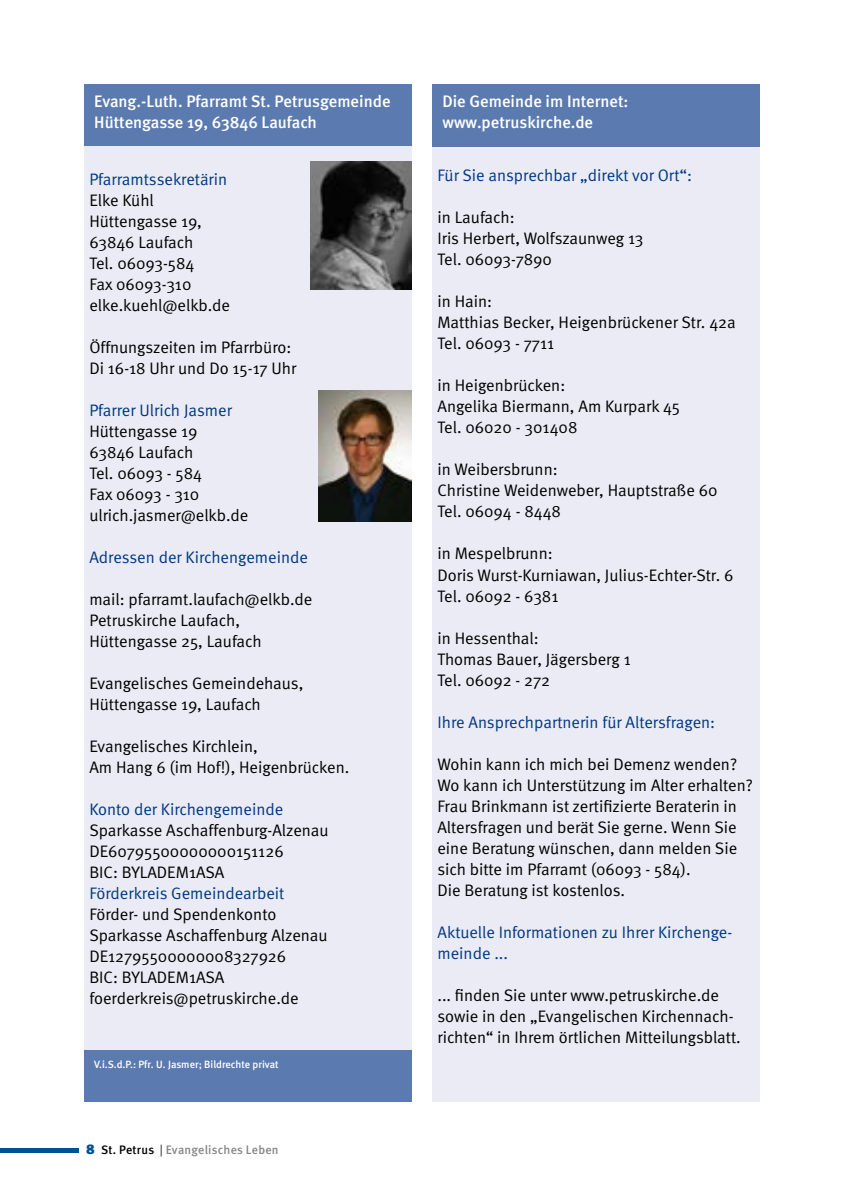
<style>
.page{position:relative;width:844px;height:1191px;background:#fff}
.page>*{position:absolute;margin:0;border:0;box-sizing:border-box;transform-origin:0 0}
.t1{font:16.62px/21px "Meta Normal";color:#000}
.t2{font:16.62px/21px "Meta Normal";color:#003882}
.t3{font:500 16.62px/21px "Meta";color:#fff}
.t4{font:500 12.25px "Meta";letter-spacing:.02em;color:#87888a}
.t5{font:500 10.5px "Meta";color:#fff}
.s1{font-weight:900;font-size:14px;color:#005193}
.s2{color:#000}
.s3{color:#58585a}
</style>
<div class="page">
<div style="left:0;top:1148px;width:78px;height:5px;background:#005193"></div>
<div style="left:84px;top:146px;width:327px;height:955px;background:#eaebf4"></div>
<div style="left:84px;top:84px;width:327px;height:62px;background:#5b7bb0"></div>
<div style="left:432px;top:142px;width:327px;height:959px;background:#eaebf4"></div>
<div style="left:432px;top:84px;width:327px;height:62px;background:#5b7bb0"></div>
<img style="left:311px;top:162px;width:100px;height:127px">
<div style="left:84px;top:1050px;width:327px;height:51px;background:#5b7bb0"></div>
<img style="left:318px;top:390px;width:93px;height:131px">
<p class="t3" style="left:94px;top:91px;width:297px">Evang.-Luth. Pfarramt St. Petrusgemeinde<br>Hüttengasse 19, 63846 Laufach</p>
<p class="t2" style="left:89px;top:169px;width:139px">Pfarramtssekretärin</p>
<p class="t1" style="left:89px;top:190px;width:142px">Elke Kühl<br>Hüttengasse 19,<br>63846 Laufach<br>Tel. 06093-584<br>Fax 06093-310 elke.kuehl@elkb.de</p>
<p class="t1" style="left:89px;top:337px;width:208px">Öffnungszeiten im Pfarrbüro:<br>Di 16-18 Uhr und Do 15-17 Uhr</p>
<p class="t2" style="left:89px;top:400px;width:144px">Pfarrer Ulrich Jasmer</p>
<p class="t1" style="left:89px;top:421px;width:160px">Hüttengasse 19<br>63846 Laufach<br>Tel. 06093 - 584<br>Fax 06093 - 310 ulrich.jasmer@elkb.de</p>
<p class="t2" style="left:89px;top:547px;width:220px">Adressen der Kirchengemeinde</p>
<p class="t1" style="left:89px;top:589px;width:224px">mail: pfarramt.laufach@elkb.de<br>Petruskirche Laufach,<br>Hüttengasse 25, Laufach</p>
<p class="t1" style="left:89px;top:673px;width:215px">Evangelisches Gemeindehaus,<br>Hüttengasse 19, Laufach</p>
<p class="t1" style="left:89px;top:736px;width:261px">Evangelisches Kirchlein,<br>Am Hang 6 (im Hof!), Heigenbrücken.</p>
<p class="t2" style="left:89px;top:799px;width:195px">Konto der Kirchengemeinde</p>
<p class="t1" style="left:89px;top:820px;width:240px">Sparkasse Aschaffenburg-Alzenau<br>DE60795500000000151126<br>BIC: BYLADEM1ASA</p>
<p class="t2" style="left:89px;top:883px;width:196px">Förderkreis Gemeindearbeit</p>
<p class="t1" style="left:89px;top:904px;width:240px">Förder- und Spendenkonto<br>Sparkasse Aschaffenburg Alzenau<br>DE12795500000008327926<br>BIC: BYLADEM1ASA foerderkreis@petruskirche.de</p>
<p class="t5" style="left:94px;top:1058px;width:186px">V.i.S.d.P.: Pfr. U. Jasmer; Bildrechte privat</p>
<p class="t4" style="left:86px;top:1142px;width:194px"><span class="s1">8</span> <span class="s2">St. Petrus</span> <span class="s3">|</span> Evangelisches Leben</p>
<p class="t3" style="left:442px;top:91px;width:187px">Die Gemeinde im Internet: www.petruskirche.de</p>
<p class="t2" style="left:437px;top:165px;width:256px">Für Sie ansprechbar „direkt vor Ort“:</p>
<p class="t1" style="left:437px;top:207px;width:207px">in Laufach:<br>Iris Herbert, Wolfszaunweg 13<br>Tel. 06093-7890</p>
<p class="t1" style="left:437px;top:291px;width:300px">in Hain:<br>Matthias Becker, Heigenbrückener Str. 42a<br>Tel. 06093 - 7711</p>
<p class="t1" style="left:437px;top:375px;width:244px">in Heigenbrücken:<br>Angelika Biermann, Am Kurpark 45<br>Tel. 06020 - 301408</p>
<p class="t1" style="left:437px;top:459px;width:281px">in Weibersbrunn:<br>Christine Weidenweber, Hauptstraße 60<br>Tel. 06094 - 8448</p>
<p class="t1" style="left:437px;top:543px;width:297px">in Mespelbrunn:<br>Doris Wurst-Kurniawan, Julius-Echter-Str. 6<br>Tel. 06092 - 6381</p>
<p class="t1" style="left:437px;top:627px;width:195px">in Hessenthal:<br>Thomas Bauer, Jägersberg 1<br>Tel. 06092 - 272</p>
<p class="t2" style="left:437px;top:711px;width:279px">Ihre Ansprechpartnerin für Altersfragen:</p>
<p class="t1" style="left:437px;top:753px;width:317px">Wohin kann ich mich bei Demenz wenden?<br>Wo kann ich Unterstützung im Alter erhalten?<br>Frau Brinkmann ist zertifizierte Beraterin in Altersfragen und berät Sie gerne. Wenn Sie eine Beratung wünschen, dann melden Sie sich bitte im Pfarramt (06093 - 584).<br>Die Beratung ist kostenlos.</p>
<p class="t2" style="left:437px;top:921px;width:296px">Aktuelle Informationen zu Ihrer Kirchenge&shy;meinde ...</p>
<p class="t1" style="left:437px;top:984px;width:305px">... finden Sie unter www.petruskirche.de sowie in den „Evangelischen Kirchennach&shy;richten“ in Ihrem örtlichen Mitteilungsblatt.</p>
</div>
